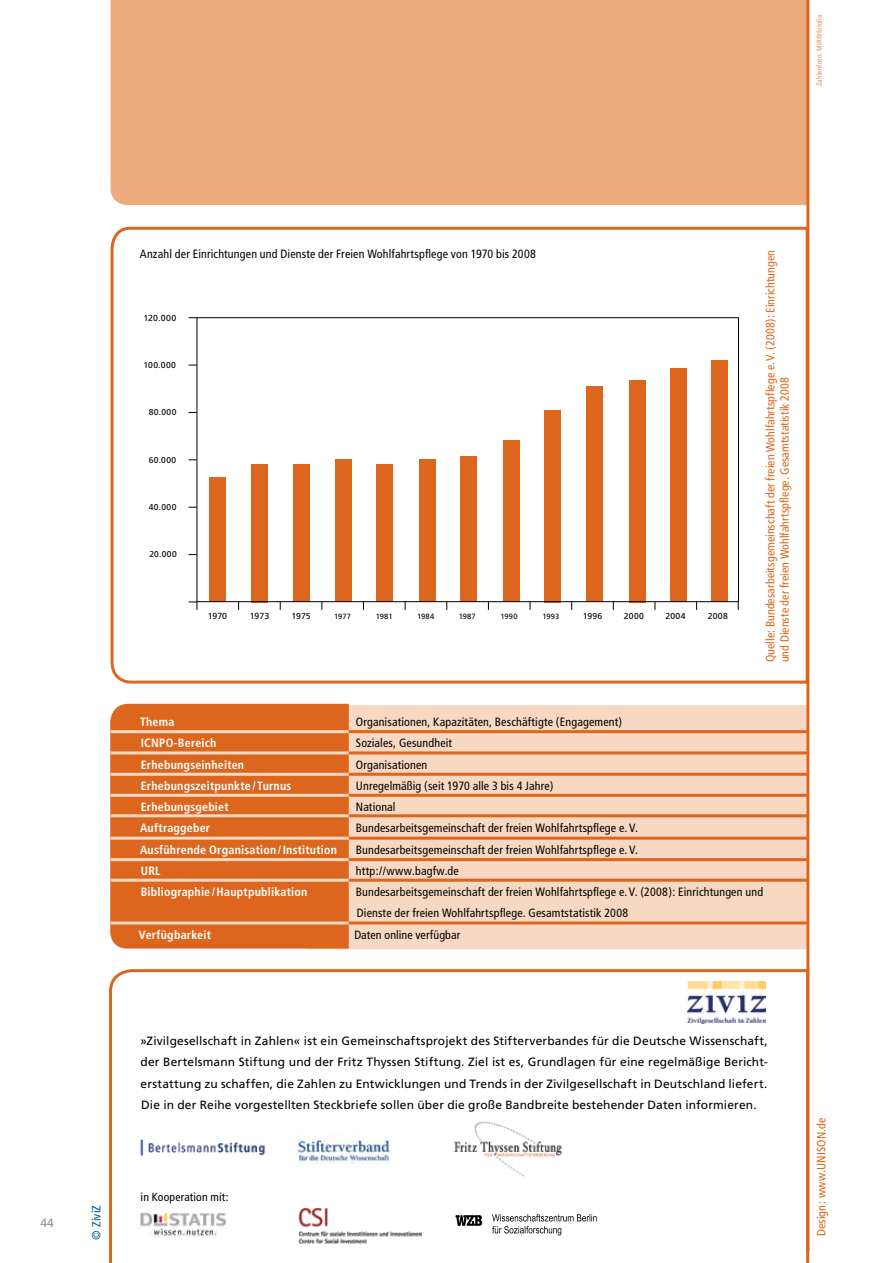
<style>
.page{position:relative;width:893px;height:1263px;background:#fff}
.page>*{position:absolute;margin:0;border:0;box-sizing:border-box;transform-origin:0 0}
.t1{font:condensed 12px/21.3px "Frutiger";letter-spacing:.01em;color:#000}
.t2{font:12px/21.3px "Frutiger";letter-spacing:.01em;color:#000;text-align:justify}
.t3{font:700 condensed 12px "Frutiger";letter-spacing:.02em;color:#fff}
.t4{font:condensed 12px/14.4px "Frutiger";letter-spacing:.005em;color:#dc661e}
.t5{font:condensed 12px "Frutiger";letter-spacing:.01em;color:#015b92}
.t6{font:12px "Frutiger";color:#939598}
.t7{font:condensed 11.7px "Frutiger";letter-spacing:.01em;color:#000}
.t8{font:8.7px "Frutiger";letter-spacing:.01em;color:#000}
.t9{font:8.55px "Frutiger";letter-spacing:.05em;color:#000}
.t10{font:7.5px "Frutiger";letter-spacing:.015em;color:#000}
.t11{font:condensed 7.2px "Frutiger";letter-spacing:.02em;color:#e68e57}
</style>
<div class="page">
<div style="left:111px;top:0;width:695px;height:205px;background:#edaa7c"></div>
<svg style="left:110px;top:225px;width:700px;height:460px"></svg>
<div style="left:349px;top:705px;width:457px;height:244px;background:#f7d8c2"></div>
<div style="left:110px;top:704px;width:239px;height:246px;background:#dc661e"></div>
<hr style="left:111px;top:730px;width:238px;height:3px;background:#f7d8c2">
<hr style="left:111px;top:751px;width:238px;height:3px;background:#f7d8c2">
<hr style="left:111px;top:773px;width:238px;height:3px;background:#f7d8c2">
<hr style="left:111px;top:814px;width:238px;height:3px;background:#f7d8c2">
<hr style="left:111px;top:794px;width:238px;height:3px;background:#f7d8c2">
<hr style="left:111px;top:837px;width:238px;height:3px;background:#f7d8c2">
<hr style="left:111px;top:858px;width:238px;height:3px;background:#f7d8c2">
<hr style="left:111px;top:879px;width:238px;height:3px;background:#f7d8c2">
<hr style="left:111px;top:921px;width:238px;height:3px;background:#f7d8c2">
<hr style="left:349px;top:730px;width:459px;height:3px;background:#dc661e">
<hr style="left:349px;top:751px;width:459px;height:3px;background:#dc661e">
<hr style="left:349px;top:773px;width:459px;height:3px;background:#dc661e">
<hr style="left:349px;top:814px;width:459px;height:3px;background:#dc661e">
<hr style="left:349px;top:794px;width:459px;height:3px;background:#dc661e">
<hr style="left:349px;top:837px;width:459px;height:3px;background:#dc661e">
<hr style="left:349px;top:858px;width:459px;height:3px;background:#dc661e">
<hr style="left:349px;top:879px;width:459px;height:3px;background:#dc661e">
<hr style="left:349px;top:921px;width:459px;height:3px;background:#dc661e">
<hr style="left:806px;top:0;width:3px;height:1251px;background:#dc661e">
<div style="left:403px;top:653px;width:115px;height:20px;background:#fff"></div>
<svg style="left:109px;top:968px;width:701px;height:295px"></svg>
<div style="left:209px;top:477px;width:17px;height:125px;background:#dc661e"></div>
<div style="left:252px;top:464px;width:16px;height:138px;background:#dc661e"></div>
<div style="left:293px;top:464px;width:17px;height:137px;background:#dc661e"></div>
<div style="left:336px;top:459px;width:16px;height:142px;background:#dc661e"></div>
<div style="left:377px;top:464px;width:16px;height:137px;background:#dc661e"></div>
<div style="left:419px;top:459px;width:16px;height:143px;background:#dc661e"></div>
<div style="left:461px;top:456px;width:16px;height:146px;background:#dc661e"></div>
<div style="left:503px;top:440px;width:16px;height:161px;background:#dc661e"></div>
<div style="left:544px;top:410px;width:16px;height:192px;background:#dc661e"></div>
<div style="left:586px;top:386px;width:16px;height:216px;background:#dc661e"></div>
<div style="left:629px;top:380px;width:16px;height:222px;background:#dc661e"></div>
<div style="left:670px;top:368px;width:16px;height:233px;background:#dc661e"></div>
<div style="left:712px;top:360px;width:16px;height:241px;background:#dc661e"></div>
<div style="left:196px;top:317px;width:543px;height:285px;border:1px solid #000"></div>
<svg style="left:189px;top:601px;width:8px;height:9px"></svg>
<img style="left:136px;top:1129px;width:133px;height:36px">
<img style="left:452px;top:1113px;width:117px;height:65px">
<img style="left:298px;top:1208px;width:123px;height:36px">
<img style="left:139px;top:1212px;width:87px;height:30px">
<img style="left:687px;top:981px;width:78px;height:43px">
<img style="left:297px;top:1130px;width:94px;height:38px">
<svg style="left:455px;top:1215px;width:27px;height:11px"></svg>
<svg style="left:492px;top:1214px;width:105px;height:21px"></svg>
<p class="t11" style="left:815px;top:86px;width:73px;rotate:-90deg">Zahlenfoto: MIR@fotolia</p>
<p class="t6" style="left:41px;top:1216px;width:15px">44</p>
<p class="t5" style="left:89px;top:1239px;width:36px;rotate:-90deg">© ZiviZ</p>
<p class="t1" style="left:140px;top:244px;width:397px">Anzahl der Einrichtungen und Dienste der Freien Wohlfahrtspflege von 1970 bis 2008</p>
<p class="t8" style="left:143px;top:313px;width:34px">120.000</p>
<p class="t9" style="left:143px;top:360px;width:34px">100.000</p>
<p class="t9" style="left:149px;top:407px;width:29px">80.000</p>
<p class="t9" style="left:149px;top:455px;width:29px">60.000</p>
<p class="t9" style="left:149px;top:502px;width:29px">40.000</p>
<p class="t9" style="left:149px;top:549px;width:29px">20.000</p>
<p class="t8" style="left:208px;top:611px;width:21px">1970</p>
<p class="t8" style="left:250px;top:610px;width:21px">1973</p>
<p class="t8" style="left:291px;top:610px;width:21px">1975</p>
<p class="t10" style="left:334px;top:612px;width:18px">1977</p>
<p class="t10" style="left:376px;top:612px;width:18px">1981</p>
<p class="t10" style="left:417px;top:612px;width:19px">1984</p>
<p class="t10" style="left:459px;top:612px;width:19px">1987</p>
<p class="t10" style="left:500px;top:612px;width:19px">1990</p>
<p class="t10" style="left:542px;top:612px;width:18px">1993</p>
<p class="t9" style="left:583px;top:611px;width:21px">1996</p>
<p class="t9" style="left:624px;top:611px;width:22px">2000</p>
<p class="t8" style="left:665px;top:610px;width:22px">2004</p>
<p class="t9" style="left:708px;top:611px;width:22px">2008</p>
<p class="t4" style="left:763px;top:662px;width:414px;rotate:-90deg">Quelle: Bundesarbeitsgemeinschaft der freien Wohlfahrtspflege e. V. (2008): Einrichtungen und Dienste der freien Wohlfahrtspflege. Gesamtstatistik 2008</p>
<p class="t3" style="left:140px;top:715px;width:36px">Thema</p>
<p class="t1" style="left:356px;top:711px;width:268px">Organisationen, Kapazitäten, Beschäftigte (Engagement)</p>
<p class="t3" style="left:141px;top:736px;width:77px">ICNPO-Bereich</p>
<p class="t1" style="left:356px;top:733px;width:98px">Soziales, Gesundheit</p>
<p class="t3" style="left:141px;top:757px;width:105px">Erhebungseinheiten</p>
<p class="t1" style="left:356px;top:754px;width:73px">Organisationen</p>
<p class="t3" style="left:141px;top:779px;width:152px">Erhebungszeitpunkte / Turnus</p>
<p class="t1" style="left:356px;top:775px;width:199px">Unregelmäßig (seit 1970 alle 3 bis 4 Jahre)</p>
<p class="t3" style="left:141px;top:800px;width:89px">Erhebungsgebiet</p>
<p class="t1" style="left:356px;top:796px;width:41px">National</p>
<p class="t3" style="left:140px;top:821px;width:72px">Auftraggeber</p>
<p class="t1" style="left:356px;top:818px;width:284px">Bundesarbeitsgemeinschaft der freien Wohlfahrtspflege e. V.</p>
<p class="t3" style="left:140px;top:842px;width:198px">Ausführende Organisation / Institution</p>
<p class="t1" style="left:356px;top:839px;width:284px">Bundesarbeitsgemeinschaft der freien Wohlfahrtspflege e. V.</p>
<p class="t3" style="left:141px;top:864px;width:21px">URL</p>
<p class="t1" style="left:356px;top:860px;width:105px">http://www.bagfw.de</p>
<p class="t3" style="left:141px;top:885px;width:168px">Bibliographie / Hauptpublikation</p>
<p class="t1" style="left:356px;top:881px;width:409px">Bundesarbeitsgemeinschaft der freien Wohlfahrtspflege e. V. (2008): Einrichtungen und<br>Dienste der freien Wohlfahrtspflege. Gesamtstatistik 2008</p>
<p class="t3" style="left:139px;top:927px;width:73px">Verfügbarkeit</p>
<p class="t1" style="left:354px;top:924px;width:108px">Daten online verfügbar</p>
<p class="t2" style="left:140px;top:1030px;width:629px">»Zivilgesellschaft in Zahlen« ist ein Gemeinschaftsprojekt des Stifterverbandes für die Deutsche Wissenschaft, der Bertelsmann Stiftung und der Fritz Thyssen Stiftung. Ziel ist es, Grundlagen für eine regelmäßige Bericht&shy;erstattung zu schaffen, die Zahlen zu Entwicklungen und Trends in der Zivilgesellschaft in Deutschland liefert.<br>Die in der Reihe vorgestellten Steckbriefe sollen über die große Bandbreite bestehender Daten informieren.</p>
<p class="t7" style="left:141px;top:1190px;width:90px">in Kooperation mit:</p>
<p class="t4" style="left:814px;top:1236px;width:121px;rotate:-90deg">Design: www.UNISON.de</p>
</div>
